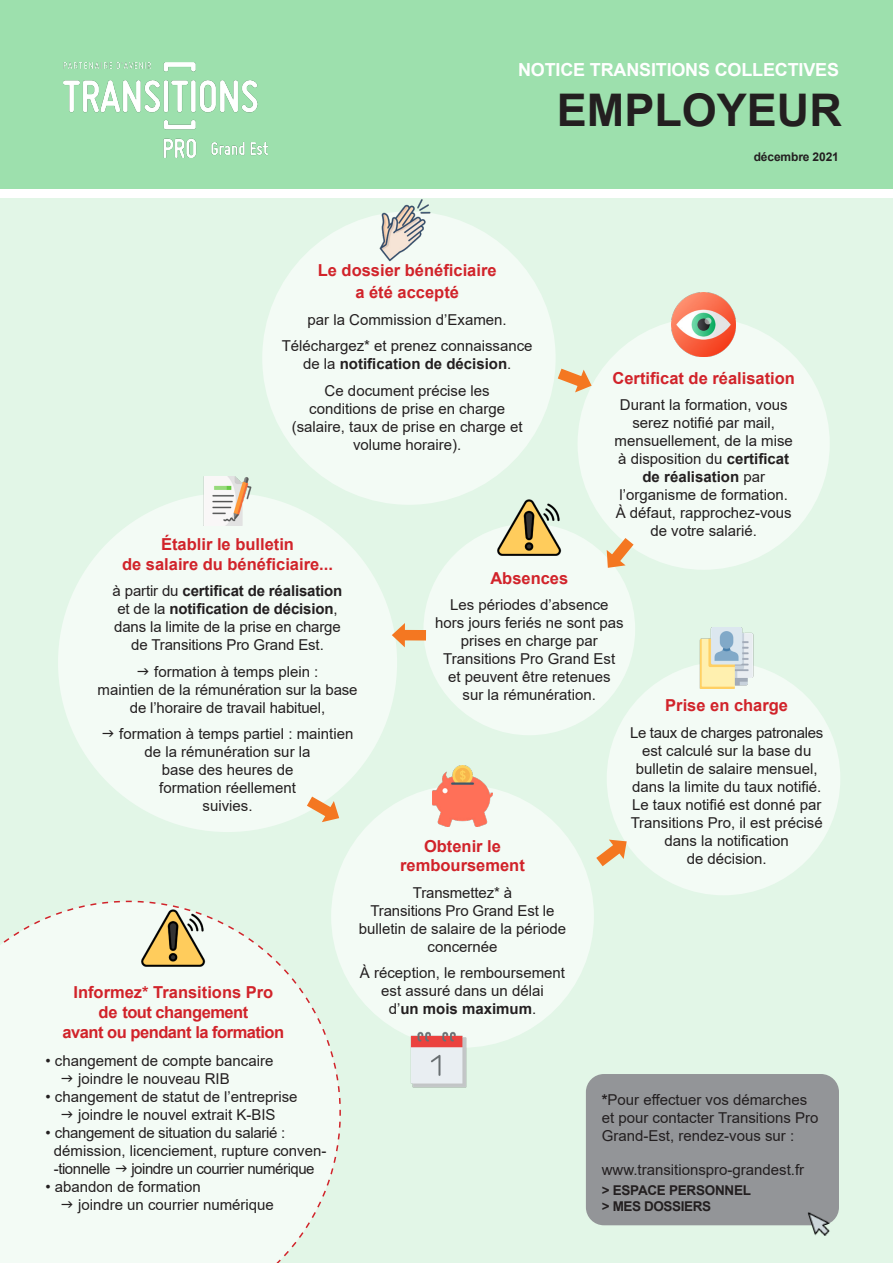
<style>
.page{position:relative;width:893px;height:1263px;background:#fff}
.page>*{position:absolute;margin:0;border:0;box-sizing:border-box;transform-origin:0 0}
.t1{font:700 45px "Arial";color:#231f20}
.t2{font:700 18px "Arial";letter-spacing:-.01em;color:#fff}
.t3{font:700 16.5px/19.8px "Arial";color:#d1232a;text-align:center}
.t4{font:700 16.5px "Arial";letter-spacing:-.03em;color:#d1232a}
.t5{font:15px/18px "Arial";color:#231f20;text-align:center}
.t6{font:700 15px "Arial";letter-spacing:-.01em;color:#231f20}
.t7{font:15px "Arial";letter-spacing:-.03em;color:#231f20}
.t8{font:15px "Arial";letter-spacing:-.02em;color:#231f20}
.t9{font:700 13.5px "Arial";letter-spacing:-.02em;color:#231f20}
.t10{font:700 12px "Arial";letter-spacing:-.01em;color:#231f20}
.s1{font-weight:700}
.s2{font-weight:400}
</style>
<div class="page">
<div style="left:0;top:198px;width:893px;height:1065px;background:#e2f6e7"></div>
<div style="left:0;top:0;width:893px;height:188px;background:#9de0ad"></div>
<img style="left:64px;top:63px;width:203px;height:94px">
<div style="left:423px;top:523px;width:212px;height:212px;background:#f3fbf5;border-radius:50%"></div>
<div style="left:607px;top:662px;width:233px;height:233px;background:#f3fbf5;border-radius:50%"></div>
<div style="left:578px;top:318px;width:252px;height:252px;background:#f3fbf5;border-radius:50%"></div>
<img style="left:672px;top:293px;width:64px;height:64px">
<div style="left:58px;top:493px;width:339px;height:339px;background:#f3fbf5;border-radius:50%"></div>
<div style="left:331px;top:785px;width:263px;height:263px;background:#f3fbf5;border-radius:50%"></div>
<img style="left:203px;top:476px;width:49px;height:49px">
<img style="left:432px;top:766px;width:61px;height:60px">
<img style="left:699px;top:628px;width:55px;height:60px">
<img style="left:496px;top:499px;width:67px;height:57px">
<svg style="left:557px;top:368px;width:40px;height:28px"></svg>
<div style="left:400px;top:630px;width:26px;height:10px;background:#f47721"></div>
<svg style="left:392px;top:623px;width:13px;height:24px"></svg>
<svg style="left:307px;top:796px;width:32px;height:26px"></svg>
<svg style="left:596px;top:838px;width:38px;height:29px"></svg>
<svg style="left:606px;top:528px;width:28px;height:40px"></svg>
<img style="left:410px;top:1031px;width:57px;height:57px">
<div style="left:586px;top:1074px;width:253px;height:151px;background:#939598;border-radius:18px"></div>
<img style="left:804px;top:1212px;width:34px;height:24px">
<svg style="left:127px;top:900px;width:214px;height:363px"></svg>
<img style="left:140px;top:905px;width:67px;height:66px">
<div style="left:262px;top:211px;width:294px;height:294px;background:#f3fbf5;border-radius:50%"></div>
<img style="left:377px;top:199px;width:59px;height:63px">
<div style="left:0;top:900px;width:127px;height:363px;background:#f3fbf5"></div>
<p class="t2" style="left:518px;top:57px;width:322px">NOTICE TRANSITIONS COLLECTIVES</p>
<p class="t1" style="left:557px;top:79px;width:287px">EMPLOYEUR</p>
<p class="t10" style="left:754px;top:149px;width:87px">décembre 2021</p>
<p class="t3" style="left:318px;top:260px;width:180px;line-height:21.6px">Le dossier bénéficiaire a été accepté</p>
<p class="t5" style="left:308px;top:310px;width:201px">par la Commission d’Examen.</p>
<p class="t5" style="left:282px;top:337px;width:252px">Téléchargez* et prenez connaissance de la <span class="s1">notification de décision</span>.</p>
<p class="t5" style="left:325px;top:381px;width:167px">Ce document précise les</p>
<p class="t5" style="left:309px;top:399px;width:197px">conditions de prise en charge</p>
<p class="t5" style="left:292px;top:417px;width:232px">(salaire, taux de prise en charge et volume horaire).</p>
<p class="t3" style="left:612px;top:368px;width:184px">Certificat de réalisation</p>
<p class="t5" style="left:614px;top:396px;width:180px">Durant la formation, vous serez notifié par mail, mensuellement, de la mise à disposition du <span class="s1">certificat de réalisation</span> par l’organisme de formation.<br>À défaut, rapprochez-vous de votre salarié.</p>
<p class="t3" style="left:161px;top:534px;width:134px">Établir le bulletin</p>
<p class="t3" style="left:122px;top:554px;width:212px">de salaire du bénéficiaire...</p>
<p class="t6" style="left:113px;top:580px;width:231px"><span class="s2">à partir du</span> certificat de réalisation</p>
<p class="t6" style="left:117px;top:598px;width:222px"><span class="s2">et de la</span> notification de décision<span class="s2">,</span></p>
<p class="t5" style="left:114px;top:618px;width:228px">dans la limite de la prise en charge</p>
<p class="t5" style="left:131px;top:636px;width:194px">de Transitions Pro Grand Est.</p>
<p class="t5" style="left:154px;top:662px;width:166px">formation à temps plein :</p>
<p class="t5" style="left:98px;top:680px;width:262px">maintien de la rémunération sur la base de l’horaire de travail habituel,</p>
<p class="t5" style="left:119px;top:725px;width:236px">formation à temps partiel : maintien</p>
<p class="t5" style="left:145px;top:743px;width:167px">de la rémunération sur la</p>
<p class="t5" style="left:162px;top:761px;width:133px">base des heures de</p>
<p class="t5" style="left:159px;top:779px;width:138px">formation réellement</p>
<p class="t5" style="left:203px;top:797px;width:52px">suivies.</p>
<p class="t3" style="left:490px;top:568px;width:79px">Absences</p>
<p class="t5" style="left:450px;top:596px;width:160px">Les périodes d’absence</p>
<p class="t5" style="left:435px;top:614px;width:190px">hors jours feriés ne sont pas prises en charge par</p>
<p class="t5" style="left:443px;top:650px;width:174px">Transitions Pro Grand Est</p>
<p class="t5" style="left:448px;top:668px;width:164px">et peuvent être retenues</p>
<p class="t5" style="left:463px;top:686px;width:135px">sur la rémunération.</p>
<p class="t3" style="left:665px;top:696px;width:124px">Prise en charge</p>
<p class="t5" style="left:630px;top:723px;width:195px">Le taux de charges patronales est calculé sur la base du bulletin de salaire mensuel, dans la limite du taux notifié.<br>Le taux notifié est donné par<br>Transitions Pro, il est précisé dans la notification</p>
<p class="t5" style="left:687px;top:849px;width:82px">de décision.</p>
<p class="t3" style="left:400px;top:836px;width:126px">Obtenir le remboursement</p>
<p class="t5" style="left:359px;top:883px;width:209px">Transmettez* à<br>Transitions Pro Grand Est le bulletin de salaire de la période concernée</p>
<p class="t5" style="left:360px;top:964px;width:207px">À réception, le remboursement</p>
<p class="t5" style="left:381px;top:982px;width:164px">est assuré dans un délai</p>
<p class="t6" style="left:389px;top:998px;width:149px"><span class="s2">d’</span>un mois maximum<span class="s2">.</span></p>
<p class="t3" style="left:73px;top:983px;width:201px">Informez* Transitions Pro</p>
<p class="t4" style="left:98px;top:1001px;width:151px">de tout changement</p>
<p class="t4" style="left:63px;top:1020px;width:223px">avant ou pendant la formation</p>
<p class="t5" style="left:45px;top:1051px;width:229px">• changement de compte bancaire</p>
<p class="t5" style="left:78px;top:1069px;width:153px">joindre le nouveau RIB</p>
<p class="t5" style="left:45px;top:1087px;width:254px">• changement de statut de l’entreprise</p>
<p class="t5" style="left:78px;top:1105px;width:199px">joindre le nouvel extrait K-BIS</p>
<p class="t8" style="left:45px;top:1122px;width:241px">• changement de situation du salarié :</p>
<p class="t5" style="left:54px;top:1141px;width:274px">démission, licenciement, rupture conven-</p>
<p class="t7" style="left:54px;top:1158px;width:58px">-tionnelle</p>
<p class="t7" style="left:131px;top:1158px;width:185px">joindre un courrier numérique</p>
<p class="t5" style="left:45px;top:1177px;width:157px">• abandon de formation</p>
<p class="t5" style="left:78px;top:1195px;width:197px">joindre un courrier numérique</p>
<p class="t5" style="left:602px;top:1090px;width:207px"><span class="s1">*</span>Pour effectuer vos démarches</p>
<p class="t5" style="left:602px;top:1108px;width:218px;text-align:left">et pour contacter Transitions Pro<br>Grand-Est, rendez-vous sur :</p>
<p class="t5" style="left:602px;top:1160px;width:204px">www.transitionspro-grandest.fr</p>
<p class="t9" style="left:602px;top:1181px;width:151px">&gt; ESPACE PERSONNEL</p>
<p class="t9" style="left:602px;top:1197px;width:111px">&gt; MES DOSSIERS</p>
</div>
